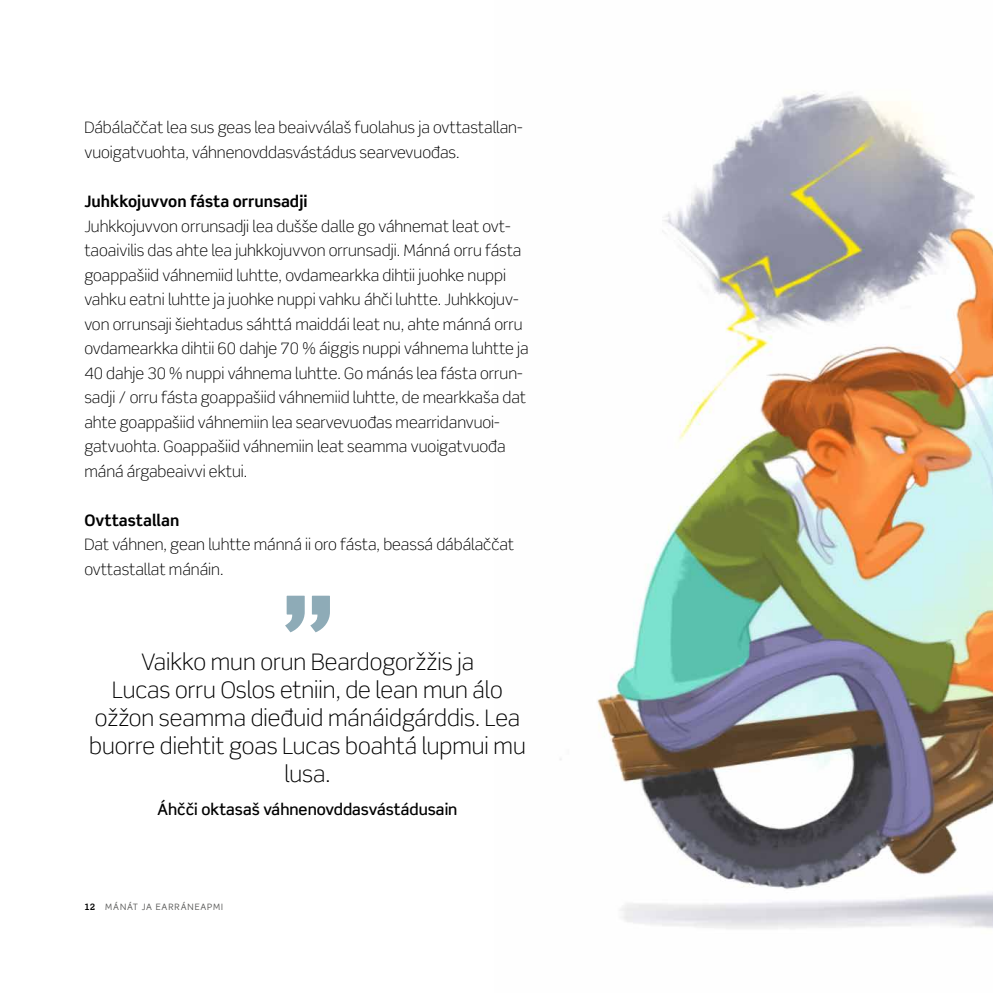
<style>
.page{position:relative;width:993px;height:993px;background:#fff}
.page>*{position:absolute;margin:0;border:0;box-sizing:border-box;transform-origin:0 0}
.t1{font:300 22.75px/28px "Scene Pro";color:#000;text-align:center}
.t2{font:300 15.75px/24.5px "Scene Pro";color:#000}
.t3{font:700 15.75px "Scene Pro";color:#000}
.t4{font:500 15.75px "Scene Pro";color:#000}
.t5{font:8.75px "Scene Pro";letter-spacing:.1em;color:#575756}
.s1{font-weight:700;color:#000}
</style>
<div class="page">
<img style="left:560px;top:93px;width:432px;height:836px">
<svg style="left:285px;top:595px;width:45px;height:37px"></svg>
<p class="t2" style="left:84px;top:116px;width:439px">Dábálaččat lea sus geas lea beaivválaš fuolahus ja ovttastallan&shy;vuoigatvuohta, váhnenovddasvástádus searvevuođas.</p>
<p class="t3" style="left:84px;top:191px;width:224px">Juhkkojuvvon fásta orrunsadji</p>
<p class="t2" style="left:84px;top:214px;width:445px">Juhkkojuvvon orrunsadji lea dušše dalle go váhnemat leat ovt&shy;taoaivilis das ahte lea juhkkojuvvon orrunsadji. Mánná orru fásta goappašiid váhnemiid luhtte, ovdamearkka dihtii juohke nuppi vahku eatni luhtte ja juohke nuppi vahku áhči luhtte. Juhkkojuv&shy;von orrunsaji šiehtadus sáhttá maiddái leat nu, ahte mánná orru ovdamearkka dihtii 60 dahje 70 % áiggis nuppi váhnema luhtte ja 40 dahje 30 % nuppi váhnema luhtte. Go mánás lea fásta orrun&shy;sadji / orru fásta goappašiid váhnemiid luhtte, de mearkkaša dat ahte goappašiid váhnemiin lea searvevuođas mearridanvuoi&shy;gatvuohta. Goappašiid váhnemiin leat seamma vuoigatvuođa máná árgabeaivvi ektui.</p>
<p class="t3" style="left:84px;top:510px;width:96px">Ovttastallan</p>
<p class="t2" style="left:84px;top:532px;width:431px">Dat váhnen, gean luhtte mánná ii oro fásta, beassá dábálaččat ovttastallat mánáin.</p>
<h1 class="t1" style="left:89px;top:648px;width:438px">Vaikko mun orun Beardogoržžis ja<br>Lucas orru Oslos etniin, de lean mun álo ožžon seamma dieđuid mánáidgárddis. Lea buorre diehtit goas Lucas boahtá lupmui mu lusa.</h1>
<p class="t4" style="left:157px;top:799px;width:301px">Áhčči oktasaš váhnenovddasvástádusain</p>
<p class="t5" style="left:84px;top:901px;width:140px"><span class="s1">12</span> MÁNÁT JA EARRÁNEAPMI</p>
</div>
